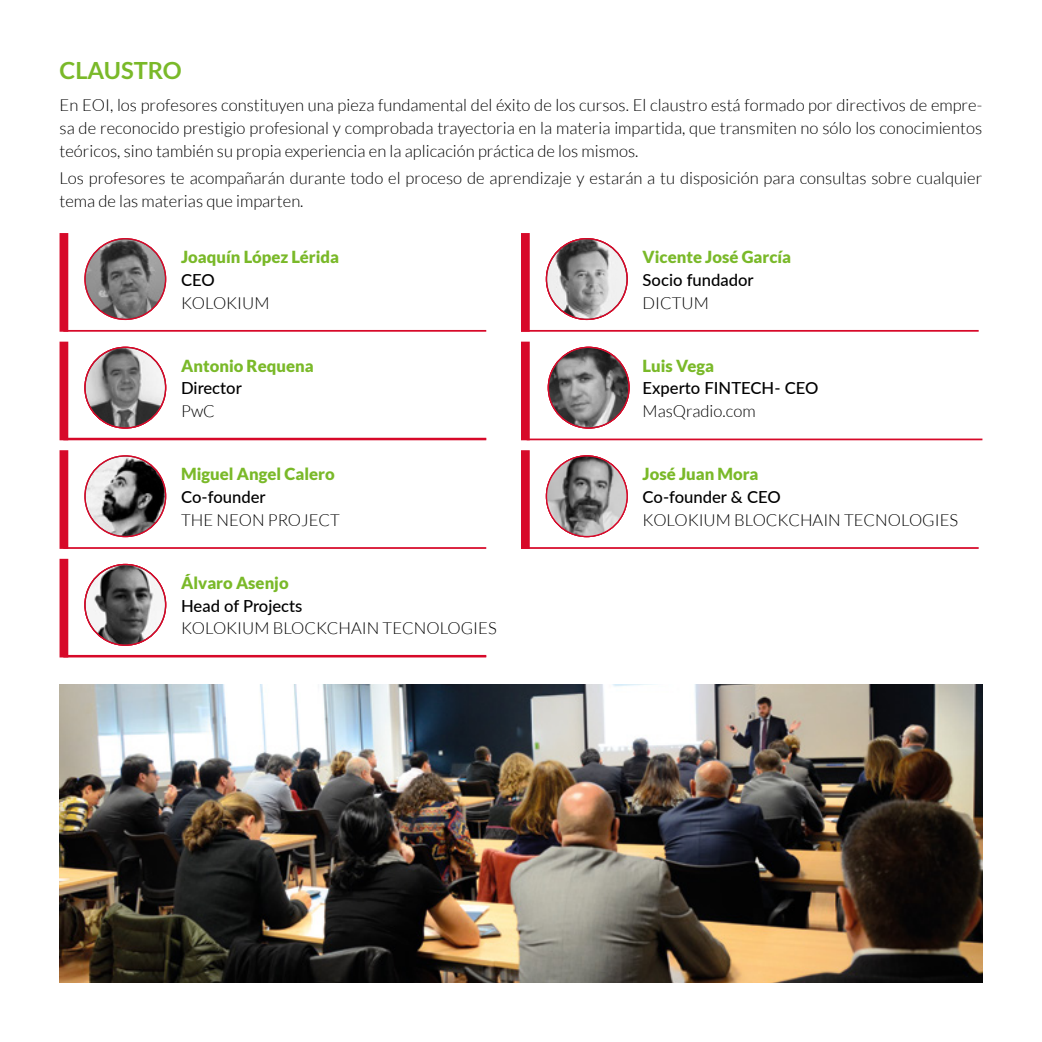
<style>
.page{position:relative;width:1042px;height:1042px;background:#fff}
.page>*{position:absolute;margin:0;border:0;box-sizing:border-box;transform-origin:0 0}
.t1{font:700 23.62px "Lato";color:#7ab929}
.t2{font:300 16.62px/22.8px "Lato";color:#000;text-align:justify}
.t3{font:900 16.62px "Lato";color:#7ab929}
.t4{font:500 16.62px "Lato";color:#000}
</style>
<div class="page">
<div style="left:60px;top:233px;width:8px;height:99px;background:#d70929"></div>
<div style="left:60px;top:450px;width:8px;height:99px;background:#d70929"></div>
<hr style="left:63px;top:330px;width:423px;height:2px;background:#d70929">
<hr style="left:63px;top:547px;width:423px;height:2px;background:#d70929">
<svg style="left:85px;top:239px;width:81px;height:80px;background:#777273"></svg>
<div style="left:84px;top:238px;width:82px;height:82px;border:1px solid #d70929;border-radius:50%"></div>
<svg style="left:85px;top:456px;width:81px;height:80px;background:#7b7676"></svg>
<div style="left:84px;top:455px;width:82px;height:82px;border:1px solid #d70929;border-radius:50%"></div>
<hr style="left:63px;top:438px;width:423px;height:2px;background:#d70929">
<hr style="left:63px;top:655px;width:423px;height:2px;background:#d70929">
<div style="left:60px;top:342px;width:8px;height:98px;background:#d70929"></div>
<div style="left:60px;top:559px;width:8px;height:98px;background:#d70929"></div>
<svg style="left:85px;top:347px;width:81px;height:81px;background:#938c8d"></svg>
<div style="left:84px;top:347px;width:82px;height:82px;border:1px solid #d70929;border-radius:50%"></div>
<svg style="left:85px;top:564px;width:81px;height:81px"></svg>
<div style="left:84px;top:564px;width:82px;height:82px;border:1px solid #d70929;border-radius:50%"></div>
<div style="left:521px;top:233px;width:9px;height:99px;background:#d70929"></div>
<div style="left:521px;top:450px;width:9px;height:99px;background:#d70929"></div>
<hr style="left:521px;top:330px;width:457px;height:2px;background:#d70929">
<hr style="left:521px;top:547px;width:457px;height:2px;background:#d70929">
<svg style="left:546px;top:239px;width:81px;height:80px"></svg>
<div style="left:546px;top:238px;width:82px;height:82px;border:1px solid #d70929;border-radius:50%"></div>
<img style="left:546px;top:456px;width:81px;height:80px;border-radius:40px">
<div style="left:546px;top:455px;width:82px;height:82px;border:1px solid #d70929;border-radius:50%"></div>
<hr style="left:527px;top:438px;width:455px;height:2px;background:#d70929">
<div style="left:521px;top:342px;width:9px;height:98px;background:#d70929"></div>
<svg style="left:548px;top:347px;width:81px;height:81px;background:#777071"></svg>
<div style="left:548px;top:347px;width:81px;height:82px;border:1px solid #d70929;border-radius:50%"></div>
<img style="left:59px;top:685px;width:923px;height:297px">
<h1 class="t1" style="left:60px;top:56px;width:124px">CLAUSTRO</h1>
<p class="t2" style="left:60px;top:94px;width:924px">En EOI, los profesores constituyen una pieza fundamental del éxito de los cursos. El claustro está formado por directivos de empre&shy;sa de reconocido prestigio profesional y comprobada trayectoria en la materia impartida, que transmiten no sólo los conocimientos teóricos, sino también su propia experiencia en la aplicación práctica de los mismos.</p>
<p class="t2" style="left:60px;top:167px;width:924px">Los profesores te acompañarán durante todo el proceso de aprendizaje y estarán a tu disposición para consultas sobre cualquier tema de las materias que imparten.</p>
<p class="t3" style="left:181px;top:247px;width:159px">Joaquín López Lérida</p>
<p class="t4" style="left:181px;top:268px;width:35px">CEO</p>
<p class="t2" style="left:181px;top:291px;width:90px">KOLOKIUM</p>
<p class="t3" style="left:181px;top:356px;width:134px">Antonio Requena</p>
<p class="t4" style="left:181px;top:376px;width:62px">Director</p>
<p class="t2" style="left:181px;top:400px;width:35px">PwC</p>
<p class="t3" style="left:181px;top:464px;width:155px">Miguel Angel Calero</p>
<p class="t4" style="left:181px;top:485px;width:86px">Co-founder</p>
<p class="t2" style="left:181px;top:508px;width:160px">THE NEON PROJECT</p>
<p class="t3" style="left:181px;top:573px;width:109px">Álvaro Asenjo</p>
<p class="t4" style="left:181px;top:593px;width:123px">Head of Projects</p>
<p class="t2" style="left:181px;top:617px;width:317px">KOLOKIUM BLOCKCHAIN TECNOLOGIES</p>
<p class="t3" style="left:642px;top:247px;width:150px">Vicente José García</p>
<p class="t4" style="left:642px;top:268px;width:113px">Socio fundador</p>
<p class="t2" style="left:642px;top:291px;width:68px">DICTUM</p>
<p class="t3" style="left:642px;top:356px;width:73px">Luis Vega</p>
<p class="t4" style="left:642px;top:376px;width:177px">Experto FINTECH- CEO</p>
<p class="t2" style="left:642px;top:400px;width:114px">MasQradio.com</p>
<p class="t3" style="left:642px;top:464px;width:117px">José Juan Mora</p>
<p class="t4" style="left:642px;top:485px;width:140px">Co-founder &amp; CEO</p>
<p class="t2" style="left:642px;top:508px;width:317px">KOLOKIUM BLOCKCHAIN TECNOLOGIES</p>
</div>
